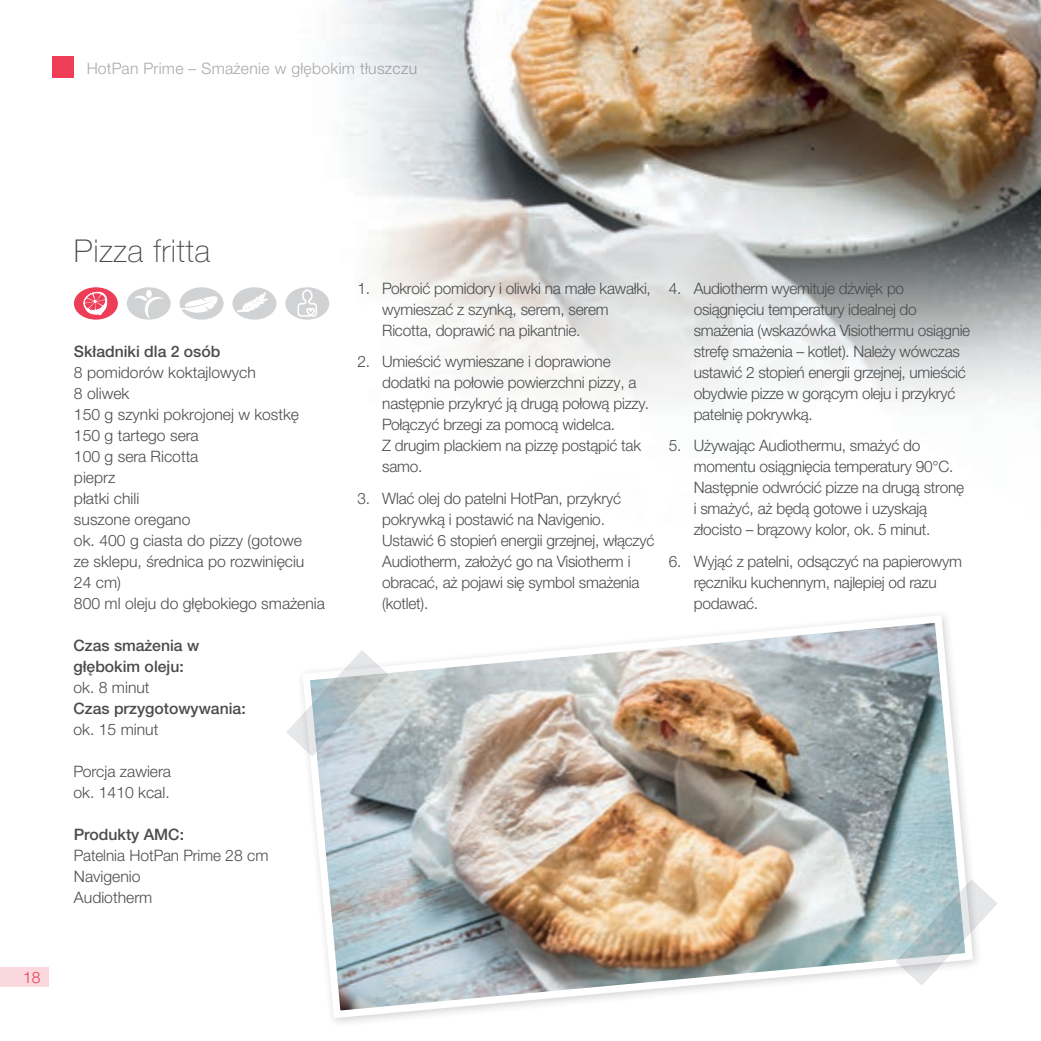
<style>
.page{position:relative;width:1041px;height:1041px;background:#fff}
.page>*{position:absolute;margin:0;border:0;box-sizing:border-box;transform-origin:0 0}
.t1{font:100 31.5px "Helvetica Neue LTW1 G";letter-spacing:.02em;color:#4b4c4d}
.t2{font:300 15.75px/21px "Helvetica Neue LTW1 G";letter-spacing:-.015em;color:#4b4c4d}
.t3{font:500 15.75px/21px "Helvetica Neue LTW1 G";color:#4b4c4d}
.t4{font:300 15.75px "Helvetica Neue LTW1 G";letter-spacing:.02em;color:#a8a9ad}
.t5{font:300 15.75px "Helvetica Neue LTW1 G";color:#ee3d56}
</style>
<div class="page">
<div style="left:0;top:967px;width:49px;height:20px;background:#fbd8dd"></div>
<div style="left:52px;top:56px;width:22px;height:22px;background:#ee3d56"></div>
<img style="left:179px;top:0;width:862px;height:402px">
<div style="left:127px;top:287px;width:44px;height:33px;background:#d1d2d4;border-radius:50%"></div>
<div style="left:146px;top:290px;width:6px;height:8px;background:#fff;border-radius:50%"></div>
<svg style="left:134px;top:295px;width:30px;height:24px"></svg>
<div style="left:232px;top:287px;width:44px;height:33px;background:#d1d2d4;border-radius:50%"></div>
<svg style="left:237px;top:292px;width:31px;height:20px"></svg>
<div style="left:285px;top:287px;width:44px;height:33px;background:#d1d2d4;border-radius:50%"></div>
<svg style="left:297px;top:289px;width:20px;height:28px"></svg>
<div style="left:74px;top:287px;width:44px;height:33px;background:#ee3d56;border-radius:50%"></div>
<svg style="left:83px;top:291px;width:25px;height:25px"></svg>
<div style="left:180px;top:287px;width:44px;height:33px;background:#d1d2d4;border-radius:50%"></div>
<svg style="left:180px;top:295px;width:38px;height:19px"></svg>
<img style="left:308px;top:615px;width:662px;height:407px">
<svg style="left:286px;top:650px;width:102px;height:106px"></svg>
<svg style="left:895px;top:879px;width:103px;height:107px"></svg>
<p class="t4" style="left:86px;top:58px;width:332px">HotPan Prime – Smażenie w głębokim tłuszczu</p>
<p class="t5" style="left:23px;top:968px;width:19px">18</p>
<h1 class="t1" style="left:74px;top:232px;width:138px">Pizza fritta</h1>
<p class="t3" style="left:74px;top:340px;width:148px">Składniki dla 2 osób</p>
<p class="t2" style="left:74px;top:361px;width:252px">8 pomidorów koktajlowych<br>8 oliwek<br>150 g szynki pokrojonej w kostkę<br>150 g tartego sera<br>100 g sera Ricotta<br>pieprz<br>płatki chili<br>suszone oregano<br>ok. 400 g ciasta do pizzy (gotowe<br>ze sklepu, średnica po rozwinięciu<br>24 cm)<br>800 ml oleju do głębokiego smażenia</p>
<p class="t3" style="left:73px;top:634px;width:127px">Czas smażenia w głębokim oleju:</p>
<p class="t2" style="left:73px;top:676px;width:78px">ok. 8 minut</p>
<p class="t3" style="left:73px;top:697px;width:174px">Czas przygotowywania:</p>
<p class="t2" style="left:73px;top:718px;width:86px">ok. 15 minut</p>
<p class="t2" style="left:73px;top:760px;width:99px">Porcja zawiera ok. 1410 kcal.</p>
<p class="t3" style="left:74px;top:823px;width:112px">Produkty AMC:</p>
<p class="t2" style="left:74px;top:844px;width:196px">Patelnia HotPan Prime 28 cm<br>Navigenio<br>Audiotherm</p>
<p class="t2" style="left:382px;top:277px;width:270px;text-indent:-25px">1. Pokroić pomidory i oliwki na małe kawałki, wymieszać z szynką, serem, serem<br>Ricotta, doprawić na pikantnie.</p>
<p class="t2" style="left:382px;top:351px;width:268px;text-indent:-25px">2. Umieścić wymieszane i doprawione dodatki na połowie powierzchni pizzy, a następnie przykryć ją drugą połową pizzy.<br>Połączyć brzegi za pomocą widelca.<br>Z drugim plackiem na pizzę postąpić tak samo.</p>
<p class="t2" style="left:382px;top:487px;width:274px;text-indent:-25px">3. Wlać olej do patelni HotPan, przykryć pokrywką i postawić na Navigenio.<br>Ustawić 6 stopień energii grzejnej, włączyć Audiotherm, założyć go na Visiotherm i obracać, aż pojawi się symbol smażenia (kotlet).</p>
<p class="t2" style="left:694px;top:277px;width:278px;text-indent:-25px">4. Audiotherm wyemituje dźwięk po osiągnięciu temperatury idealnej do smażenia (wskazówka Visiothermu osiągnie strefę smażenia – kotlet). Należy wówczas ustawić 2 stopień energii grzejnej, umieścić obydwie pizze w gorącym oleju i przykryć patelnię pokrywką.</p>
<p class="t2" style="left:694px;top:435px;width:272px;text-indent:-25px">5. Używając Audiothermu, smażyć do momentu osiągnięcia temperatury 90°C.<br>Następnie odwrócić pizze na drugą stronę i smażyć, aż będą gotowe i uzyskają złocisto – brązowy kolor, ok. 5 minut.</p>
<p class="t2" style="left:694px;top:550px;width:270px;text-indent:-25px">6. Wyjąć z patelni, odsączyć na papierowym ręczniku kuchennym, najlepiej od razu podawać.</p>
</div>
